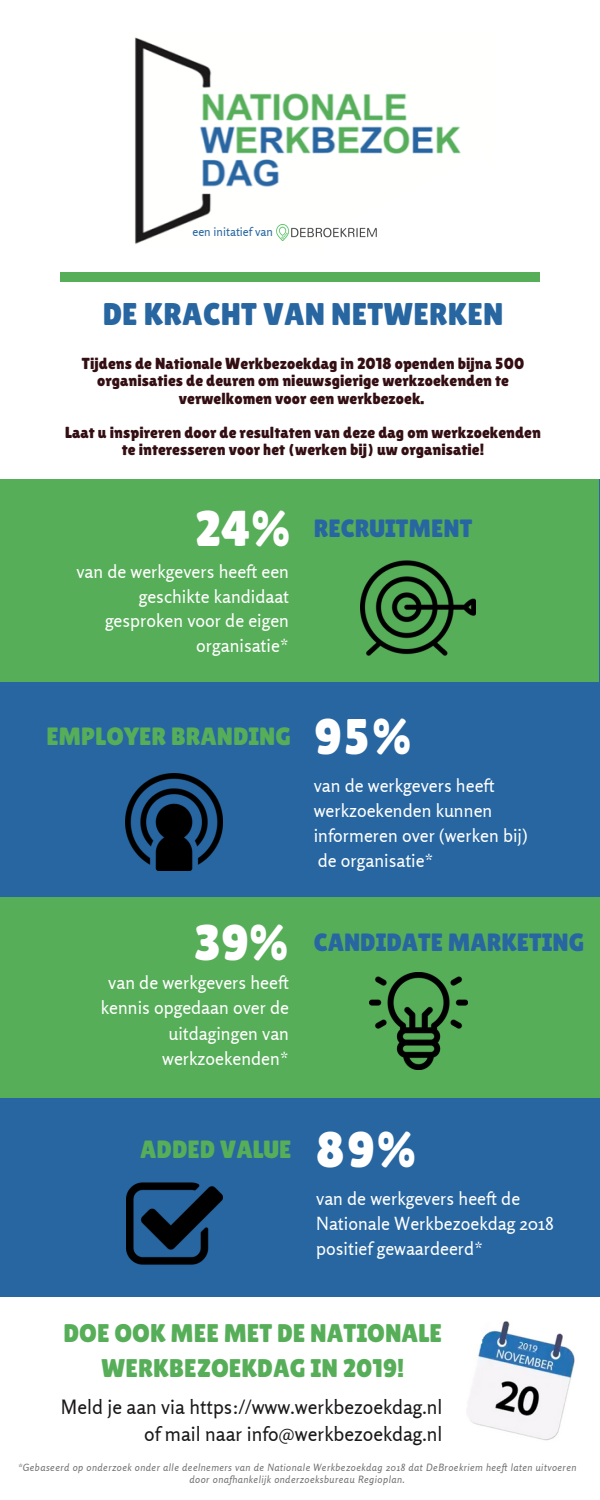
<style>
.page{position:relative;width:600px;height:1500px;background:#fff}
.page>*{position:absolute;margin:0;border:0;box-sizing:border-box;transform-origin:0 0}
.t1{font:50px "Lilita One";letter-spacing:.02em;color:#fff}
.t2{font:31.4px "Lilita One";letter-spacing:.005em;color:#2766a1}
.t3{font:25.5px/35.2px "Lilita One";color:#57ae59;text-align:center}
.t4{font:25px "Lilita One";color:#2766a1}
.t5{font:25px "Lilita One";color:#57ae59}
.t6{font:19.7px/27px "Rosario";color:#1a1818;text-align:right}
.t7{font:18px/24.8px "Rosario";color:#fff;text-align:right}
.t8{font:16px/17.2px "Lilita One";letter-spacing:.005em;color:#330e12;text-align:center}
.t9{font:12px "Rosario";color:#2766a1}
.t10{font:italic 10px/12px "Rosario";letter-spacing:.045em;color:#737373;text-align:center}
</style>
<div class="page">
<div style="left:0;top:479px;width:600px;height:818px;background:#2766a1"></div>
<div style="left:60px;top:272px;width:480px;height:10px;background:#57ae59"></div>
<img style="left:135px;top:37px;width:326px;height:207px">
<img style="left:277px;top:225px;width:99px;height:15px">
<img style="left:467px;top:1321px;width:108px;height:120px">
<div style="left:0;top:479px;width:599px;height:203px;background:#57ae59"></div>
<div style="left:0;top:898px;width:600px;height:200px;background:#57ae59"></div>
<img style="left:361px;top:560px;width:115px;height:96px">
<img style="left:370px;top:972px;width:97px;height:98px">
<img style="left:127px;top:1182px;width:96px;height:83px">
<img style="left:125px;top:773px;width:98px;height:98px">
<p class="t9" style="left:192px;top:224px;width:82px">een initatief van</p>
<h2 class="t2" style="left:103px;top:296px;width:402px">DE KRACHT VAN NETWERKEN</h2>
<p class="t8" style="left:82px;top:355px;width:444px">Tijdens de Nationale Werkbezoekdag in 2018 openden bijna 500 organisaties de deuren om nieuwsgierige werkzoekenden te verwelkomen voor een werkbezoek.</p>
<p class="t8" style="left:65px;top:424px;width:477px">Laat u inspireren door de resultaten van deze dag om werkzoekenden te interesseren voor het (werken bij) uw organisatie!</p>
<h1 class="t1" style="left:195px;top:500px;width:98px">24%</h1>
<p class="t7" style="left:76px;top:559px;width:214px">van de werkgevers heeft een geschikte kandidaat gesproken voor de eigen organisatie*</p>
<h3 class="t4" style="left:314px;top:514px;width:160px">RECRUITMENT</h3>
<h3 class="t5" style="left:46px;top:722px;width:246px">EMPLOYER BRANDING</h3>
<h1 class="t1" style="left:195px;top:914px;width:96px">39%</h1>
<p class="t7" style="left:101px;top:970px;width:190px;line-height:25.1px">van de werkgevers heeft kennis opgedaan over de uitdagingen van werkzoekenden*</p>
<h1 class="t1" style="left:314px;top:707px;width:100px">95%</h1>
<p class="t7" style="left:314px;top:773px;width:215px;text-align:left">van de werkgevers heeft werkzoekenden kunnen informeren over (werken bij) de organisatie*</p>
<h3 class="t4" style="left:314px;top:928px;width:272px">CANDIDATE MARKETING</h3>
<h3 class="t5" style="left:140px;top:1135px;width:153px">ADDED VALUE</h3>
<h1 class="t1" style="left:316px;top:1120px;width:102px">89%</h1>
<p class="t7" style="left:316px;top:1186px;width:239px;text-align:left">van de werkgevers heeft de<br>Nationale Werkbezoekdag 2018 positief gewaardeerd*</p>
<h3 class="t3" style="left:64px;top:1316px;width:380px">DOE OOK MEE MET DE NATIONALE<br>WERKBEZOEKDAG IN 2019!</h3>
<p class="t6" style="left:61px;top:1393px;width:383px">Meld je aan via https://www.werkbezoekdag.nl of mail naar info@werkbezoekdag.nl</p>
<p class="t10" style="left:18px;top:1461px;width:560px">*Gebaseerd op onderzoek onder alle deelnemers van de Nationale Werkbezoekdag 2018 dat DeBroekriem heeft laten uitvoeren door onafhankelijk onderzoeksbureau Regioplan.</p>
</div>
